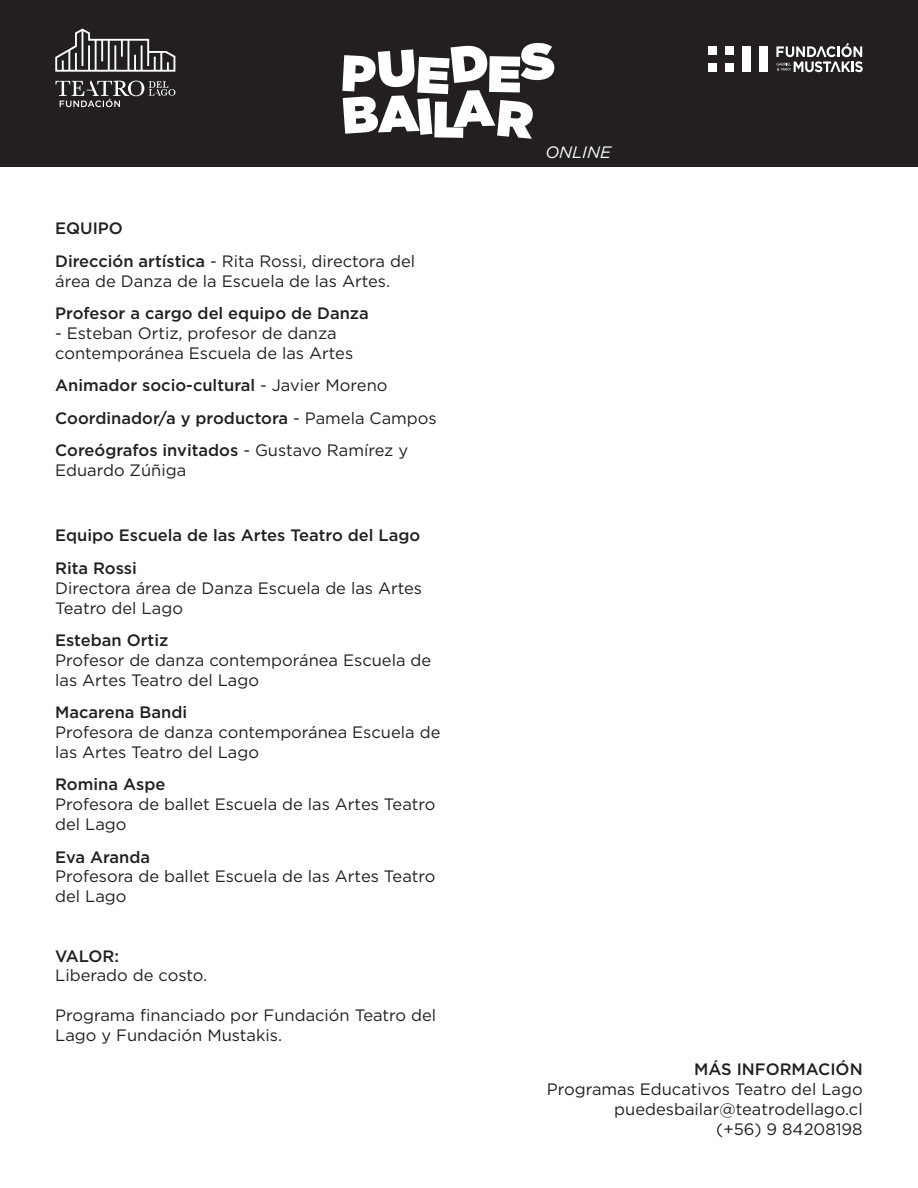
<style>
.page{position:relative;width:918px;height:1188px;background:#fff}
.page>*{position:absolute;margin:0;border:0;box-sizing:border-box;transform-origin:0 0}
.t1{font:16.5px/19.8px "Gotham";color:#231f20}
.t2{font:500 16.5px "Gotham";color:#231f20}
.t3{font:italic 16.5px "Gotham";color:#fff}
.s1{font-weight:500}
.s2{font-weight:400}
</style>
<div class="page">
<div style="left:0;top:0;width:918px;height:167px;background:#231f20"></div>
<svg style="left:342px;top:43px;width:213px;height:96px"></svg>
<svg style="left:55px;top:81px;width:120px;height:26px"></svg>
<svg style="left:55px;top:29px;width:120px;height:43px"></svg>
<div style="left:725px;top:64px;width:8px;height:8px;background:#fff"></div>
<div style="left:708px;top:64px;width:8px;height:8px;background:#fff"></div>
<div style="left:708px;top:46px;width:8px;height:9px;background:#fff"></div>
<div style="left:725px;top:46px;width:8px;height:9px;background:#fff"></div>
<div style="left:742px;top:46px;width:9px;height:26px;background:#fff"></div>
<div style="left:759px;top:46px;width:9px;height:26px;background:#fff"></div>
<svg style="left:776px;top:43px;width:87px;height:29px"></svg>
<p class="t2" style="left:55px;top:218px;width:69px">EQUIPO</p>
<p class="t1" style="left:55px;top:251px;width:361px"><span class="s1">Dirección artística</span> - Rita Rossi, directora del área de Danza de la Escuela de las Artes.</p>
<p class="t2" style="left:55px;top:303px;width:315px">Profesor a cargo del equipo de Danza</p>
<p class="t1" style="left:55px;top:323px;width:300px">- Esteban Ortiz, profesor de danza contemporánea Escuela de las Artes</p>
<p class="t2" style="left:55px;top:375px;width:334px">Animador socio-cultural <span class="s2">- Javier Moreno</span></p>
<p class="t2" style="left:55px;top:407px;width:383px">Coordinador/a y productora <span class="s2">- Pamela Campos</span></p>
<p class="t1" style="left:55px;top:440px;width:354px"><span class="s1">Coreógrafos invitados</span> - Gustavo Ramírez y<br>Eduardo Zúñiga</p>
<p class="t2" style="left:55px;top:525px;width:367px">Equipo Escuela de las Artes Teatro del Lago</p>
<p class="t1" style="left:55px;top:558px;width:369px"><span class="s1">Rita Rossi<br></span>Directora área de Danza Escuela de las Artes<br>Teatro del Lago</p>
<p class="t1" style="left:55px;top:630px;width:378px"><span class="s1">Esteban Ortiz<br></span>Profesor de danza contemporánea Escuela de las Artes Teatro del Lago</p>
<p class="t1" style="left:55px;top:702px;width:387px"><span class="s1">Macarena Bandi<br></span>Profesora de danza contemporánea Escuela de las Artes Teatro del Lago</p>
<p class="t1" style="left:55px;top:774px;width:382px"><span class="s1">Romina Aspe<br></span>Profesora de ballet Escuela de las Artes Teatro del Lago</p>
<p class="t1" style="left:55px;top:846px;width:382px"><span class="s1">Eva Aranda<br></span>Profesora de ballet Escuela de las Artes Teatro del Lago</p>
<p class="t2" style="left:55px;top:945px;width:65px">VALOR:</p>
<p class="t1" style="left:55px;top:965px;width:154px">Liberado de costo.</p>
<p class="t1" style="left:55px;top:1005px;width:383px">Programa financiado por Fundación Teatro del<br>Lago y Fundación Mustakis.</p>
<p class="t3" style="left:545px;top:141px;width:67px">ONLINE</p>
<p class="t2" style="left:694px;top:1059px;width:170px">MÁS INFORMACIÓN</p>
<p class="t1" style="left:547px;top:1079px;width:317px">Programas Educativos Teatro del Lago</p>
<p class="t1" style="left:614px;top:1099px;width:250px">puedesbailar@teatrodellago.cl</p>
<p class="t1" style="left:716px;top:1118px;width:148px">(+56) 9 84208198</p>
</div>
